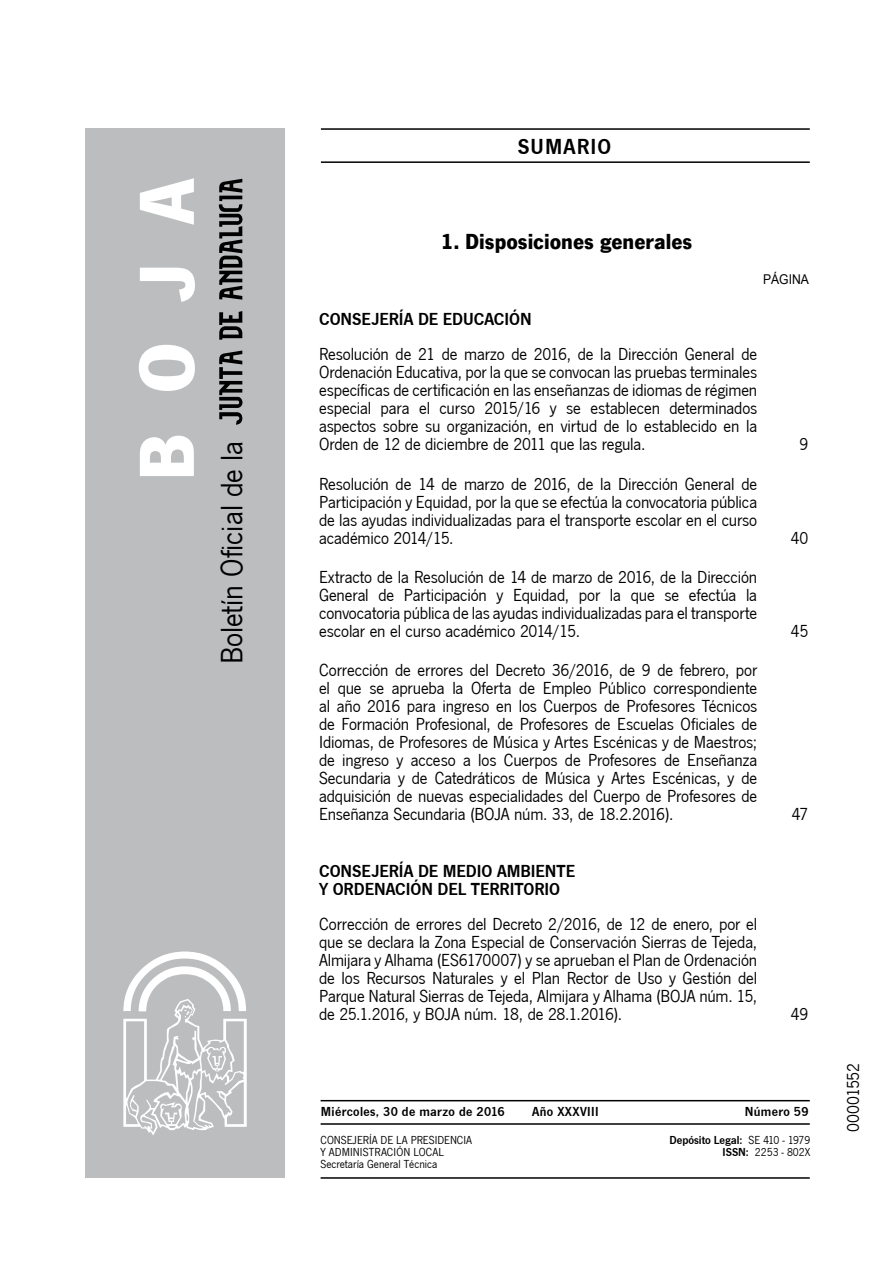
<style>
.page{position:relative;width:893px;height:1263px;background:#fff}
.page>*{position:absolute;margin:0;border:0;box-sizing:border-box;transform-origin:0 0}
.t1{font:700 81px "News Got T";color:#fff}
.t2{font:31.95px "News Got T";color:#000}
.t3{font:700 22.5px "News Got T";color:#000}
.t4{font:600 22.5px "News Got T";letter-spacing:.05em;color:#000}
.t5{font:18px/18px "News Got T";letter-spacing:-.01em;color:#000;text-align:justify}
.t6{font:600 18px "News Got T";letter-spacing:-.005em;color:#000}
.t7{font:600 13.5px "News Got T";letter-spacing:.025em;color:#000}
.t8{font:13.5px "Arial";color:#000;scale:.9 1}
.t9{font:12px/12px "News Got T";color:#000}
.t10{font:600 12px/12px "News Got T";color:#000;text-align:right}
.s1{font-weight:400}
</style>
<div class="page">
<hr style="left:321px;top:128px;width:488px;height:2px;background:#000">
<hr style="left:321px;top:161px;width:488px;height:2px;background:#000">
<div style="left:85px;top:128px;width:200px;height:1050px;background:#bcbdbe"></div>
<svg style="left:219px;top:351px;width:23px;height:74px"></svg>
<svg style="left:219px;top:311px;width:23px;height:29px"></svg>
<svg style="left:219px;top:179px;width:23px;height:121px"></svg>
<svg style="left:123px;top:952px;width:124px;height:183px"></svg>
<hr style="left:320px;top:1100px;width:489px;height:1px;background:#000">
<hr style="left:320px;top:1177px;width:489px;height:2px;background:#000">
<hr style="left:320px;top:1123px;width:489px;height:2px;background:#000">
<h1 class="t1" style="left:119px;top:481px;width:305px;rotate:-90deg">BOJA</h1>
<h2 class="t2" style="left:214px;top:664px;width:225px;rotate:-90deg">Boletín Oficial de la</h2>
<p class="t4" style="left:517px;top:134px;width:95px">SUMARIO</p>
<p class="t3" style="left:440px;top:228px;width:253px">1. Disposiciones generales</p>
<p class="t8" style="left:763px;top:270px;width:53px">PÁGINA</p>
<p class="t6" style="left:319px;top:309px;width:134px">CONSEJERÍA DE EDUCACI</p>
<p class="t6" style="left:509px;top:309px;width:21px">ÓN</p>
<p class="t5" style="left:319px;top:346px;width:439px">Resolución de 21 de marzo de 2016, de la Dirección General de Ordenación Educativa, por la que se convocan las pruebas terminales específicas de certificación en las enseñanzas de idiomas de régimen especial para el curso 2015/16 y se establecen determinados aspectos sobre su organización, en virtud de lo establecido en la Orden de 12 de diciembre de 2011 que las regula.</p>
<p class="t5" style="left:319px;top:475px;width:439px">Resolución de 14 de marzo de 2016, de la Dirección General de Participación y Equidad, por la que se efectúa la convocatoria pública de las ayudas individualizadas para el transporte escolar en el curso académico 2014/15.</p>
<p class="t5" style="left:319px;top:568px;width:439px">Extracto de la Resolución de 14 de marzo de 2016, de la Dirección General de Participación y Equidad, por la que se efectúa la convocatoria pública de las ayudas individualizadas para el transporte escolar en el curso académico 2014/15.</p>
<p class="t5" style="left:319px;top:662px;width:439px">Corrección de errores del Decreto 36/2016, de 9 de febrero, por el que se aprueba la Oferta de Empleo Público correspondiente al año 2016 para ingreso en los Cuerpos de Profesores Técnicos de Formación Profesional, de Profesores de Escuelas Oficiales de Idiomas, de Profesores de Música y Artes Escénicas y de Maestros; de ingreso y acceso a los Cuerpos de Profesores de Enseñanza Secundaria y de Catedráticos de Música y Artes Escénicas, y de adquisición de nuevas especialidades del Cuerpo de Profesores de Enseñanza Secundaria (BOJA núm. 33, de 18.2.2016).</p>
<p class="t6" style="left:319px;top:860px;width:157px">CONSEJERÍA DE MEDIO</p>
<p class="t6" style="left:497px;top:860px;width:80px">AMBIENTE</p>
<p class="t6" style="left:319px;top:878px;width:65px">Y ORDENACI</p>
<p class="t6" style="left:410px;top:878px;width:123px">ÓN DEL TERRITORIO</p>
<p class="t5" style="left:319px;top:915px;width:440px">Corrección de errores del Decreto 2/2016, de 12 de enero, por el que se declara la Zona Especial de Conservación Sierras de Tejeda, Almijara y Alhama (ES6170007) y se aprueban el Plan de Ordenación de los Recursos Naturales y el Plan Rector de Uso y Gestión del Parque Natural Sierras de Tejeda, Almijara y Alhama (BOJA núm. 15, de 25.1.2016, y BOJA núm. 18, de 28.1.2016).</p>
<p class="t5" style="left:799px;top:436px;width:10px">9</p>
<p class="t5" style="left:790px;top:529px;width:19px">40</p>
<p class="t5" style="left:790px;top:622px;width:19px">45</p>
<p class="t5" style="left:791px;top:806px;width:18px">47</p>
<p class="t5" style="left:790px;top:1005px;width:19px">49</p>
<p class="t7" style="left:321px;top:1104px;width:185px">MIÉRCOLES, 30 DE MARZO DE 2016</p>
<p class="t7" style="left:532px;top:1104px;width:68px">AÑO XXXVIII</p>
<p class="t7" style="left:744px;top:1104px;width:65px">NÚMERO 59</p>
<p class="t9" style="left:320px;top:1134px;width:153px">CONSEJERÍA DE LA PRESIDENCIA<br>Y ADMINISTRACIÓN LOCAL<br>Secretaría General Técnica</p>
<p class="t10" style="left:669px;top:1134px;width:142px">DEPÓSITO LEGAL: <span class="s1">SE 410 - 1979<br></span>ISSN: <span class="s1">2253 - 802X</span></p>
<p class="t5" style="left:844px;top:1132px;width:70px;rotate:-90deg">00001552</p>
</div>
